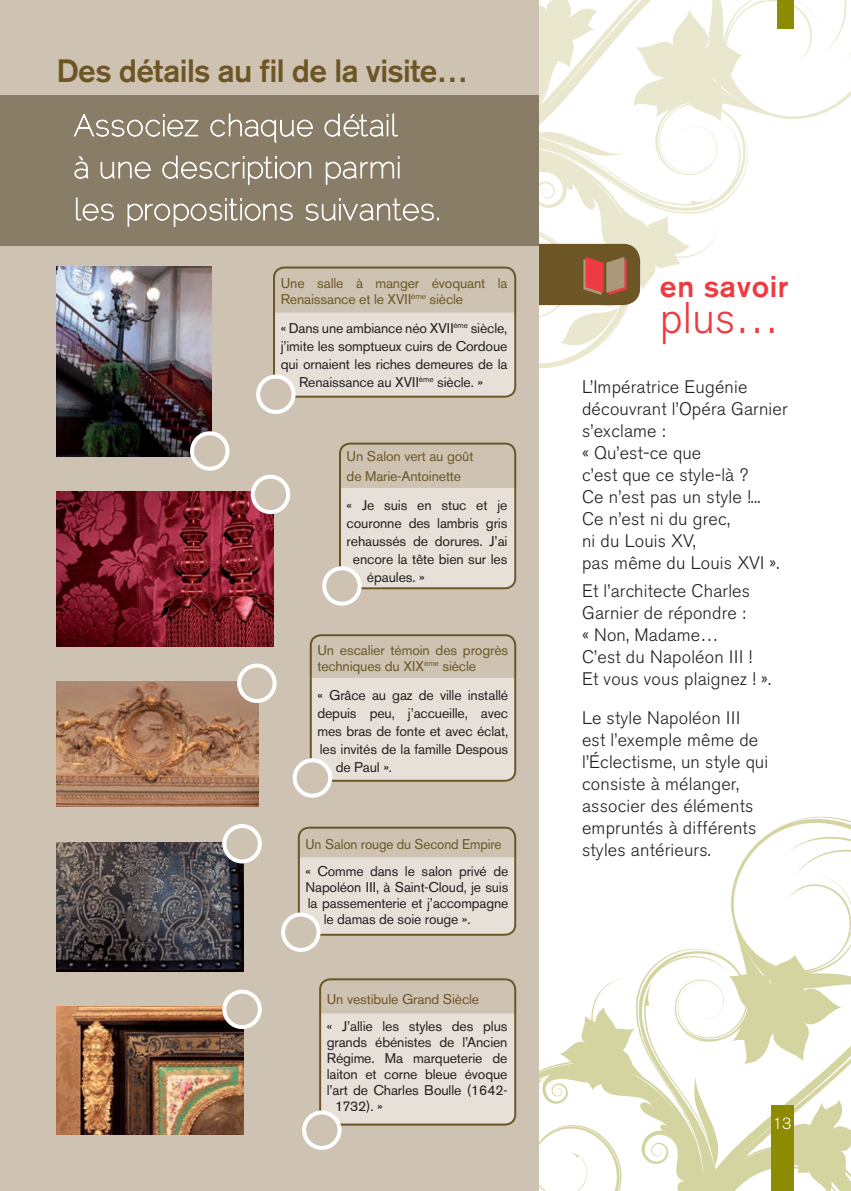
<style>
.page{position:relative;width:851px;height:1191px;background:#fff}
.page>*{position:absolute;margin:0;border:0;box-sizing:border-box;transform-origin:0 0}
.t1{font:300 44px "Akzidenz Grotesk BE";color:#ee3a41}
.t2{font:500 32px "Akzidenz Grotesk BE";letter-spacing:-.02em;color:#6d5626}
.t3{font:500 30px "Akzidenz Grotesk BE";letter-spacing:.02em;color:#ee3a41}
.t4{font:300 18px/22px "Akzidenz Grotesk BE";letter-spacing:.01em;color:#231f20}
.t5{font:300 16px "Akzidenz Grotesk BE";color:#fff}
.t6{font:14px/18px "Akzidenz Grotesk BE";letter-spacing:-.01em;color:#231f20;text-align:center}
.t7{font:14px/16px "Akzidenz Grotesk BE";letter-spacing:-.01em;color:#6d5626}
.t8{font:14px "Akzidenz Grotesk BE";letter-spacing:-.01em;color:#6d5626;scale:.96 1}
</style>
<div class="page">
<svg style="left:539px;top:816px;width:311px;height:375px"></svg>
<svg style="left:539px;top:0;width:311px;height:368px"></svg>
<div style="left:509px;top:244px;width:131px;height:61px;background:#6d5626;border-radius:17px"></div>
<svg style="left:583px;top:257px;width:43px;height:38px"></svg>
<div style="left:0;top:0;width:539px;height:1191px;background:#cec3b2"></div>
<div style="left:777px;top:0;width:16px;height:28px;background:#8d8b02"></div>
<div style="left:771px;top:1106px;width:23px;height:85px;background:#8d8b02"></div>
<div style="left:0;top:95px;width:539px;height:150px;background:#8a7d68"></div>
<svg style="left:74px;top:113px;width:125px;height:24px"></svg>
<svg style="left:210px;top:113px;width:103px;height:30px"></svg>
<svg style="left:324px;top:113px;width:74px;height:24px"></svg>
<svg style="left:74px;top:156px;width:15px;height:23px"></svg>
<svg style="left:100px;top:161px;width:51px;height:18px"></svg>
<svg style="left:162px;top:155px;width:150px;height:30px"></svg>
<svg style="left:325px;top:156px;width:74px;height:29px"></svg>
<svg style="left:76px;top:197px;width:38px;height:24px"></svg>
<svg style="left:127px;top:198px;width:166px;height:29px"></svg>
<svg style="left:305px;top:198px;width:134px;height:23px"></svg>
<img style="left:57px;top:266px;width:154px;height:190px">
<div style="left:192px;top:433px;width:35px;height:36px;background:#cec3b2;border-radius:50%"></div>
<div style="left:190px;top:431px;width:39px;height:40px;border:4px solid #fff;border-radius:50%"></div>
<img style="left:57px;top:492px;width:216px;height:154px">
<div style="left:253px;top:477px;width:35px;height:35px;background:#cec3b2;border-radius:50%"></div>
<div style="left:251px;top:475px;width:39px;height:39px;border:4px solid #fff;border-radius:50%"></div>
<img style="left:57px;top:682px;width:202px;height:124px">
<div style="left:239px;top:665px;width:35px;height:36px;background:#cec3b2;border-radius:50%"></div>
<div style="left:237px;top:663px;width:39px;height:40px;border:4px solid #fff;border-radius:50%"></div>
<img style="left:57px;top:842px;width:186px;height:129px">
<div style="left:224px;top:826px;width:36px;height:35px;background:#cec3b2;border-radius:50%"></div>
<div style="left:222px;top:824px;width:40px;height:39px;border:4px solid #fff;border-radius:50%"></div>
<img style="left:57px;top:1006px;width:187px;height:128px">
<div style="left:224px;top:991px;width:36px;height:36px;background:#cec3b2;border-radius:50%"></div>
<div style="left:222px;top:989px;width:40px;height:40px;border:4px solid #fff;border-radius:50%"></div>
<div style="left:276px;top:313px;width:240px;height:83px;background:#e6e0d8"></div>
<div style="left:273px;top:266px;width:243px;height:132px;border:2px solid #6d5626;border-radius:10px"></div>
<div style="left:258px;top:376px;width:35px;height:36px;background:#cec3b2;border-radius:50%"></div>
<div style="left:256px;top:374px;width:39px;height:40px;border:4px solid #fff;border-radius:50%"></div>
<div style="left:342px;top:488px;width:174px;height:101px;background:#e6e0d8"></div>
<div style="left:339px;top:442px;width:177px;height:147px;border:2px solid #6d5626;border-radius:10px"></div>
<div style="left:324px;top:568px;width:35px;height:35px;background:#cec3b2;border-radius:50%"></div>
<div style="left:322px;top:566px;width:39px;height:39px;border:4px solid #fff;border-radius:50%"></div>
<div style="left:313px;top:678px;width:203px;height:102px;background:#e6e0d8"></div>
<div style="left:310px;top:634px;width:206px;height:148px;border:2px solid #6d5626;border-radius:10px"></div>
<div style="left:295px;top:760px;width:35px;height:35px;background:#cec3b2;border-radius:50%"></div>
<div style="left:293px;top:758px;width:39px;height:39px;border:4px solid #fff;border-radius:50%"></div>
<div style="left:301px;top:857px;width:215px;height:78px;background:#e6e0d8"></div>
<div style="left:298px;top:826px;width:218px;height:109px;border:2px solid #6d5626;border-radius:10px"></div>
<div style="left:283px;top:914px;width:35px;height:36px;background:#cec3b2;border-radius:50%"></div>
<div style="left:281px;top:912px;width:39px;height:40px;border:4px solid #fff;border-radius:50%"></div>
<div style="left:322px;top:1013px;width:194px;height:110px;background:#e6e0d8"></div>
<div style="left:319px;top:978px;width:197px;height:147px;border:2px solid #6d5626;border-radius:10px"></div>
<div style="left:304px;top:1112px;width:35px;height:35px;background:#cec3b2;border-radius:50%"></div>
<div style="left:302px;top:1110px;width:39px;height:39px;border:4px solid #fff;border-radius:50%"></div>
<h2 class="t2" style="left:57px;top:51px;width:413px">Des détails au fil de la visite…</h2>
<p class="t7" style="left:281px;top:275px;width:228px">Une salle à manger évoquant la<br>Renaissance et le XVII<sup>ème</sup> siècle</p>
<p class="t6" style="left:281px;top:319px;width:228px">« Dans une ambiance néo XVII<sup>ème</sup> siècle, j’imite les somptueux cuirs de Cordoue qui ornaient les riches demeures de la Renaissance au XVII<sup>ème</sup> siècle. »</p>
<p class="t7" style="left:346px;top:445px;width:128px;line-height:20px">Un Salon vert au goût de Marie-Antoinette</p>
<p class="t6" style="left:346px;top:496px;width:162px">« Je suis en stuc et je</p>
<p class="t6" style="left:346px;top:514px;width:162px">couronne des lambris gris</p>
<p class="t6" style="left:346px;top:532px;width:162px">rehaussés de dorures. J’ai</p>
<p class="t6" style="left:353px;top:550px;width:156px">encore la tête bien sur les</p>
<p class="t6" style="left:367px;top:568px;width:59px">épaules. »</p>
<p class="t7" style="left:317px;top:641px;width:192px">Un escalier témoin des progrès techniques du XIX<sup>ème</sup> siècle</p>
<p class="t6" style="left:317px;top:686px;width:192px">« Grâce au gaz de ville installé</p>
<p class="t6" style="left:317px;top:704px;width:192px">depuis peu, j’accueille, avec</p>
<p class="t6" style="left:317px;top:722px;width:192px">mes bras de fonte et avec éclat,</p>
<p class="t6" style="left:320px;top:740px;width:190px">les invités de la famille Despous</p>
<p class="t6" style="left:336px;top:758px;width:58px">de Paul ».</p>
<p class="t8" style="left:305px;top:835px;width:206px">Un Salon rouge du Second Empire</p>
<p class="t6" style="left:305px;top:862px;width:204px">« Comme dans le salon privé de</p>
<p class="t6" style="left:305px;top:878px;width:204px">Napoléon III, à Saint-Cloud, je suis</p>
<p class="t6" style="left:308px;top:894px;width:202px">la passementerie et j’accompagne</p>
<p class="t6" style="left:324px;top:910px;width:148px">le damas de soie rouge ».</p>
<p class="t7" style="left:327px;top:990px;width:154px">Un vestibule Grand Siècle</p>
<p class="t6" style="left:327px;top:1017px;width:182px">« J’allie les styles des plus</p>
<p class="t6" style="left:327px;top:1033px;width:182px">grands ébénistes de l’Ancien</p>
<p class="t6" style="left:327px;top:1049px;width:182px">Régime. Ma marqueterie de</p>
<p class="t6" style="left:327px;top:1065px;width:182px">laiton et corne bleue évoque</p>
<p class="t6" style="left:327px;top:1081px;width:182px">l’art de Charles Boulle (1642-</p>
<p class="t6" style="left:335px;top:1097px;width:49px">1732). »</p>
<h3 class="t3" style="left:660px;top:268px;width:130px">en savoir</h3>
<h1 class="t1" style="left:660px;top:293px;width:121px">plus…</h1>
<p class="t4" style="left:582px;top:376px;width:207px">L’Impératrice Eugénie découvrant l’Opéra Garnier s’exclame :<br>« Qu’est-ce que<br>c’est que ce style-là ?<br>Ce n’est pas un style !...<br>Ce n’est ni du grec,<br>ni du Louis XV,<br>pas même du Louis XVI ».</p>
<p class="t4" style="left:582px;top:579px;width:191px">Et l’architecte Charles<br>Garnier de répondre :<br>« Non, Madame…<br>C’est du Napoléon III !<br>Et vous vous plaignez ! ».</p>
<p class="t4" style="left:582px;top:706px;width:187px">Le style Napoléon III<br>est l’exemple même de l’Éclectisme, un style qui consiste à mélanger, associer des éléments empruntés à différents styles antérieurs.</p>
<p class="t5" style="left:772px;top:1114px;width:20px">13</p>
</div>
